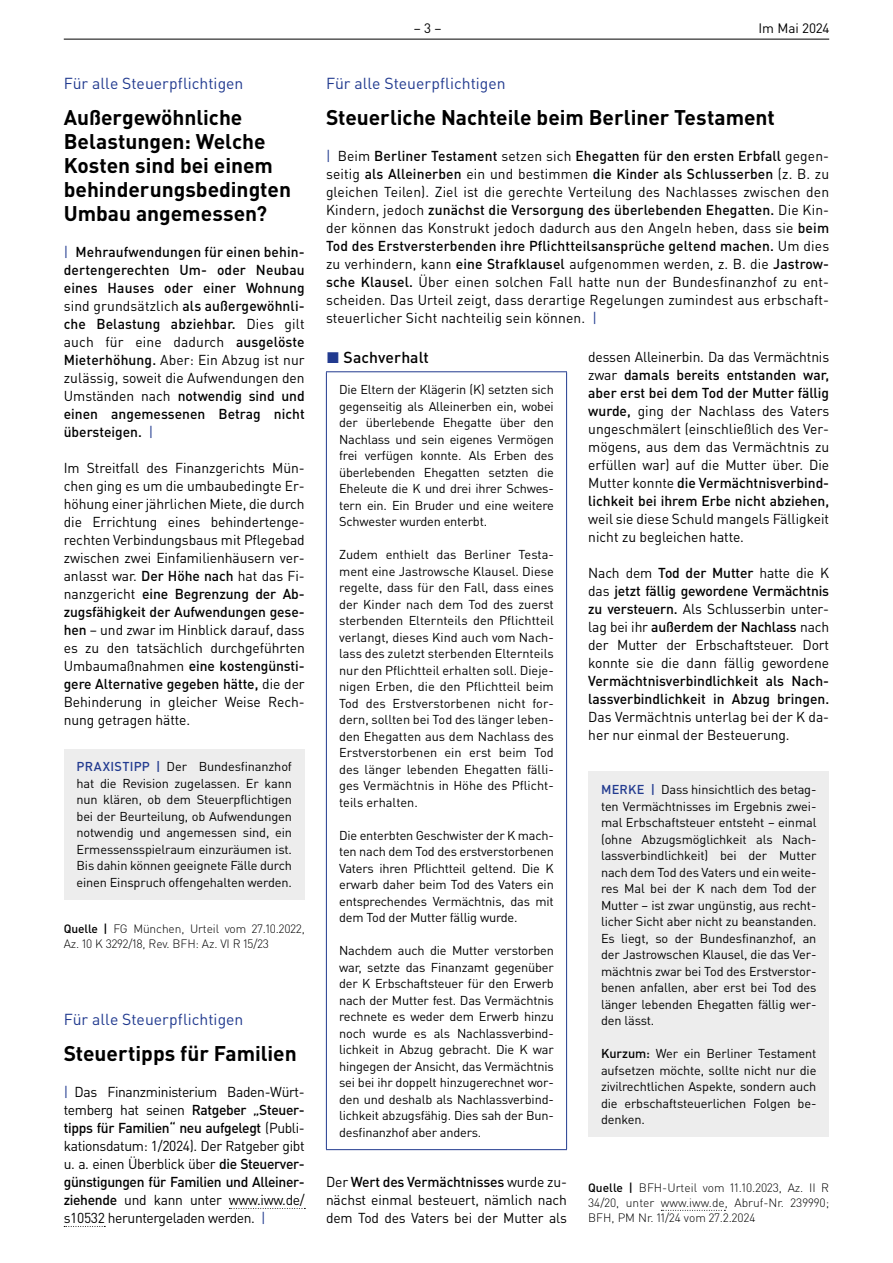
<style>
.page{position:relative;width:893px;height:1263px;background:#fff}
.page>*{position:absolute;margin:0;border:0;box-sizing:border-box;transform-origin:0 0}
.t1{font:700 21px/24px "DIN Pro";letter-spacing:-.005em;color:#000}
.t2{font:15.75px "DIN Pro";color:#213a8f}
.t3{font:500 15.75px "DIN Pro";letter-spacing:.005em;color:#000}
.t4{font:14.25px/18px "DIN Pro";color:#000;text-align:justify}
.t5{font:500 14.25px/18px "DIN Pro";color:#000;text-align:justify}
.t6{font:13.5px "DIN Pro";color:#000}
.t7{font:12.75px/16.5px "DIN Pro";letter-spacing:-.015em;color:#000;text-align:justify}
.t8{font:300 12px/15px "DIN Pro";color:#000}
.s1{font-weight:400;color:#213a8f}
.s2{font-weight:400}
.s3{font-weight:500}
.s4{font-weight:500;color:#213a8f}
.s5{color:#213a8f}
</style>
<div class="page">
<hr style="left:64px;top:39px;width:765px;height:1px;background:#000">
<div style="left:64px;top:749px;width:241px;height:150px;background:#ededed"></div>
<hr style="left:326px;top:371px;width:241px;height:1px;background:#213a8f">
<hr style="left:326px;top:372px;width:1px;height:777px;background:#213a8f">
<hr style="left:566px;top:372px;width:1px;height:777px;background:#213a8f">
<hr style="left:326px;top:1149px;width:241px;height:1px;background:#213a8f">
<svg style="left:661px;top:1210px;width:64px;height:1px"></svg>
<div style="left:588px;top:771px;width:241px;height:366px;background:#ededed"></div>
<svg style="left:229px;top:1208px;width:76px;height:1px"></svg>
<svg style="left:64px;top:1226px;width:41px;height:1px"></svg>
<p class="t2" style="left:64px;top:73px;width:181px">Für alle Steuerpflichtigen</p>
<h1 class="t1" style="left:64px;top:105px;width:229px">Außergewöhnliche<br>Belastungen: Welche<br>Kosten sind bei einem behinderungsbedingten<br>Umbau angemessen?</h1>
<p class="t5" style="left:64px;top:243px;width:242px"><span class="s1">|</span> Mehraufwendungen für einen behin&shy;dertengerechten Um- oder Neubau eines Hauses oder einer Wohnung <span class="s2">sind grundsätzlich</span> als außergewöhnli&shy;che Belastung abziehbar. <span class="s2">Dies gilt auch für eine dadurch</span> ausgelöste Mieterhöhung. <span class="s2">Aber: Ein Abzug ist nur zulässig, soweit die Aufwendungen den Umständen nach</span> notwendig sind und einen angemessenen Betrag nicht übersteigen. <span class="s1">|</span></p>
<p class="t4" style="left:64px;top:459px;width:242px">Im Streitfall des Finanzgerichts Mün&shy;chen ging es um die umbaubedingte Er&shy;höhung einer jährlichen Miete, die durch die Errichtung eines behindertenge&shy;rechten Verbindungsbaus mit Pflegebad zwischen zwei Einfamilienhäusern ver&shy;anlasst war. <span class="s3">Der Höhe nach</span> hat das Fi&shy;nanzgericht <span class="s3">eine Begrenzung der Ab&shy;zugsfähigkeit der Aufwendungen gese&shy;hen</span> – und zwar im Hinblick darauf, dass es zu den tatsächlich durchgeführten Umbaumaßnahmen <span class="s3">eine kostengünsti&shy;gere Alternative gegeben hätte,</span> die der Behinderung in gleicher Weise Rech&shy;nung getragen hätte.</p>
<p class="t7" style="left:77px;top:758px;width:217px"><span class="s4">PRAXISTIPP |</span> Der Bundesfinanzhof hat die Revision zugelassen. Er kann nun klären, ob dem Steuerpflichtigen bei der Beurteilung, ob Aufwendungen notwendig und angemessen sind, ein Ermessensspielraum einzuräumen ist.<br>Bis dahin können geeignete Fälle durch einen Einspruch offengehalten werden.</p>
<p class="t8" style="left:64px;top:921px;width:242px"><span class="s3">Quelle |</span> FG München, Urteil vom 27.10.2022,<br>Az. 10 K 3292/18, Rev. BFH: Az. VI R 15/23</p>
<p class="t2" style="left:64px;top:1009px;width:181px">Für alle Steuerpflichtigen</p>
<h1 class="t1" style="left:64px;top:1041px;width:234px">Steuertipps für Familien</h1>
<p class="t4" style="left:64px;top:1083px;width:242px"><span class="s5">|</span> Das Finanzministerium Baden-Würt&shy;temberg hat seinen <span class="s3">Ratgeber „Steuer&shy;tipps für Familien“ neu aufgelegt</span> (Publi&shy;kationsdatum: 1/2024). Der Ratgeber gibt u. a. einen Überblick über <span class="s3">die Steuerver&shy;günstigungen für Familien und Alleiner&shy;ziehende</span> und kann unter www.iww.de/ s10532 heruntergeladen werden. <span class="s5">|</span></p>
<p class="t6" style="left:414px;top:19px;width:29px">– 3 –</p>
<p class="t6" style="left:758px;top:19px;width:73px">Im Mai 2024</p>
<p class="t2" style="left:326px;top:73px;width:181px">Für alle Steuerpflichtigen</p>
<h1 class="t1" style="left:326px;top:105px;width:450px">Steuerliche Nachteile beim Berliner Testament</h1>
<p class="t4" style="left:326px;top:147px;width:505px"><span class="s5">|</span> Beim <span class="s3">Berliner Testament</span> setzen sich <span class="s3">Ehegatten für den ersten Erbfall</span> gegen&shy;seitig <span class="s3">als Alleinerben</span> ein und bestimmen <span class="s3">die Kinder als Schlusserben</span> (z. B. zu gleichen Teilen). Ziel ist die gerechte Verteilung des Nachlasses zwischen den Kindern, jedoch <span class="s3">zunächst die Versorgung des überlebenden Ehegatten.</span> Die Kin&shy;der können das Konstrukt jedoch dadurch aus den Angeln heben, dass sie <span class="s3">beim Tod des Erstversterbenden ihre Pflichtteilsansprüche geltend machen.</span> Um dies zu verhindern, kann <span class="s3">eine Strafklausel</span> aufgenommen werden, z. B. die <span class="s3">Jastrow&shy;sche Klausel.</span> Über einen solchen Fall hatte nun der Bundesfinanzhof zu ent&shy;scheiden. Das Urteil zeigt, dass derartige Regelungen zumindest aus erbschaft&shy;steuerlicher Sicht nachteilig sein können. <span class="s5">|</span></p>
<p class="t3" style="left:326px;top:347px;width:104px"><span class="s5">◼</span> Sachverhalt</p>
<p class="t7" style="left:339px;top:381px;width:216px">Die Eltern der Klägerin (K) setzten sich gegenseitig als Alleinerben ein, wobei der überlebende Ehegatte über den Nachlass und sein eigenes Vermögen frei verfügen konnte. Als Erben des überlebenden Ehegatten setzten die Eheleute die K und drei ihrer Schwes&shy;tern ein. Ein Bruder und eine weitere Schwester wurden enterbt.</p>
<p class="t7" style="left:339px;top:546px;width:216px">Zudem enthielt das Berliner Testa&shy;ment eine Jastrowsche Klausel. Diese regelte, dass für den Fall, dass eines der Kinder nach dem Tod des zuerst sterbenden Elternteils den Pflichtteil verlangt, dieses Kind auch vom Nach&shy;lass des zuletzt sterbenden Elternteils nur den Pflichtteil erhalten soll. Dieje&shy;nigen Erben, die den Pflichtteil beim Tod des Erstverstorbenen nicht for&shy;dern, sollten bei Tod des länger leben&shy;den Ehegatten aus dem Nachlass des Erstverstorbenen ein erst beim Tod des länger lebenden Ehegatten fälli&shy;ges Vermächtnis in Höhe des Pflicht&shy;teils erhalten.</p>
<p class="t7" style="left:339px;top:826px;width:216px">Die enterbten Geschwister der K mach&shy;ten nach dem Tod des erstverstorbenen Vaters ihren Pflichtteil geltend. Die K erwarb daher beim Tod des Vaters ein entsprechendes Vermächtnis, das mit dem Tod der Mutter fällig wurde.</p>
<p class="t7" style="left:339px;top:942px;width:216px">Nachdem auch die Mutter verstorben war, setzte das Finanzamt gegenüber der K Erbschaftsteuer für den Erwerb nach der Mutter fest. Das Vermächtnis rechnete es weder dem Erwerb hinzu noch wurde es als Nachlassverbind&shy;lichkeit in Abzug gebracht. Die K war hingegen der Ansicht, das Vermächtnis sei bei ihr doppelt hinzugerechnet wor&shy;den und deshalb als Nachlassverbind&shy;lichkeit abzugsfähig. Dies sah der Bun&shy;desfinanzhof aber anders.</p>
<p class="t4" style="left:326px;top:1172px;width:242px">Der <span class="s3">Wert des Vermächtnisses</span> wurde zu&shy;nächst einmal besteuert, nämlich nach dem Tod des Vaters bei der Mutter als</p>
<p class="t4" style="left:588px;top:347px;width:242px">dessen Alleinerbin. Da das Vermächtnis zwar <span class="s3">damals bereits entstanden war, aber erst bei dem Tod der Mutter fällig wurde,</span> ging der Nachlass des Vaters ungeschmälert (einschließlich des Ver&shy;mögens, aus dem das Vermächtnis zu erfüllen war) auf die Mutter über. Die Mutter konnte <span class="s3">die Vermächtnisverbind&shy;lichkeit bei ihrem Erbe nicht abziehen,</span></p>
<p class="t4" style="left:588px;top:509px;width:242px">weil sie diese Schuld mangels Fälligkeit nicht zu begleichen hatte.</p>
<p class="t4" style="left:588px;top:563px;width:242px">Nach dem <span class="s3">Tod der Mutter</span> hatte die K das <span class="s3">jetzt fällig gewordene Vermächtnis zu versteuern.</span> Als Schlusserbin unter&shy;lag bei ihr <span class="s3">außerdem der Nachlass</span> nach der Mutter der Erbschaftsteuer. Dort konnte sie die dann fällig gewordene</p>
<p class="t5" style="left:588px;top:671px;width:242px">Vermächtnisverbindlichkeit als Nach&shy;lassverbindlichkeit in Abzug bringen.</p>
<p class="t4" style="left:588px;top:707px;width:242px">Das Vermächtnis unterlag bei der K da&shy;her nur einmal der Besteuerung.</p>
<p class="t7" style="left:601px;top:781px;width:217px"><span class="s4">MERKE |</span> Dass hinsichtlich des betag&shy;ten Vermächtnisses im Ergebnis zwei&shy;mal Erbschaftsteuer entsteht – einmal (ohne Abzugsmöglichkeit als Nach&shy;lassverbindlichkeit) bei der Mutter nach dem Tod des Vaters und ein weite&shy;res Mal bei der K nach dem Tod der Mutter – ist zwar ungünstig, aus recht&shy;licher Sicht aber nicht zu beanstanden.<br>Es liegt, so der Bundesfinanzhof, an der Jastrowschen Klausel, die das Ver&shy;mächtnis zwar bei Tod des Erstverstor&shy;benen anfallen, aber erst bei Tod des länger lebenden Ehegatten fällig wer&shy;den lässt.</p>
<p class="t7" style="left:601px;top:1045px;width:217px"><span class="s3">Kurzum:</span> Wer ein Berliner Testament aufsetzen möchte, sollte nicht nur die zivilrechtlichen Aspekte, sondern auch die erbschaftsteuerlichen Folgen be&shy;denken.</p>
<p class="t8" style="left:588px;top:1180px;width:242px;text-align:justify"><span class="s3">Quelle |</span> BFH-Urteil vom 11.10.2023, Az. II R 34/20, unter www.iww.de, Abruf-Nr. 239990; BFH, PM Nr. 11/24 vom 27.2.2024</p>
</div>
